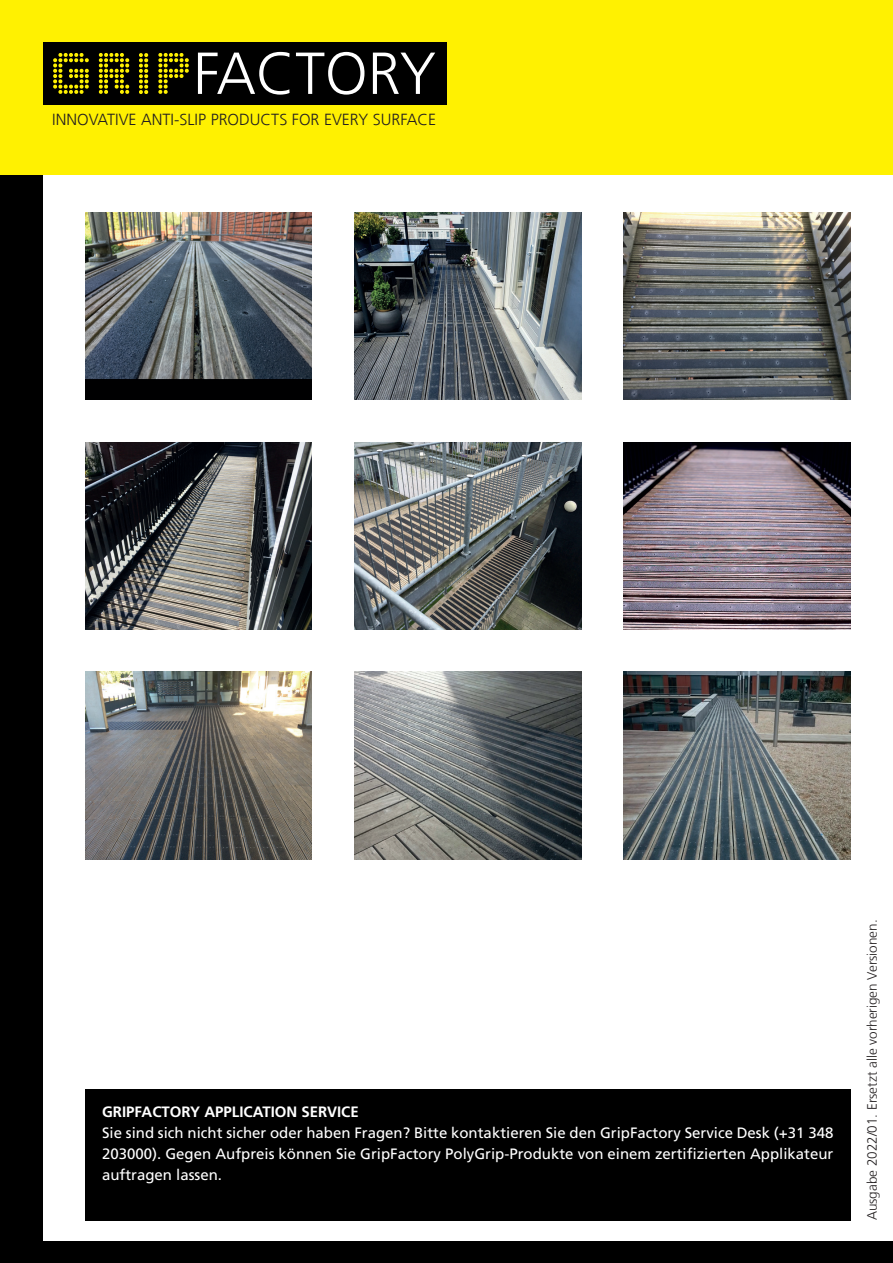
<style>
.page{position:relative;width:893px;height:1263px;background:#fff}
.page>*{position:absolute;margin:0;border:0;box-sizing:border-box;transform-origin:0 0}
.t1{font:300 59.25px "Frutiger LT Com";color:#fff}
.t2{font:300 16.05px "Frutiger LT Com";color:#231f20}
.t3{font:15px/21px "Frutiger LT Com";color:#fff;text-align:justify}
.t4{font:700 15px "Frutiger LT Com";color:#fff}
.t5{font:300 13.5px "Frutiger LT Com";color:#231f20}
.s1{font-family:"CF Dots";font-weight:400;font-size:51.6px;color:#fff101}
</style>
<div class="page">
<div style="left:0;top:175px;width:43px;height:1088px;background:#000"></div>
<div style="left:0;top:0;width:893px;height:175px;background:#fff101"></div>
<div style="left:43px;top:43px;width:403px;height:63px;background:#000"></div>
<div style="left:43px;top:1242px;width:850px;height:21px;background:#000"></div>
<div style="left:85px;top:1089px;width:765px;height:131px;background:#000"></div>
<img style="left:354px;top:213px;width:227px;height:187px">
<img style="left:85px;top:213px;width:227px;height:187px">
<img style="left:624px;top:213px;width:226px;height:187px">
<img style="left:85px;top:442px;width:227px;height:187px">
<img style="left:354px;top:442px;width:227px;height:187px">
<img style="left:624px;top:442px;width:226px;height:187px">
<img style="left:85px;top:672px;width:227px;height:187px">
<img style="left:354px;top:672px;width:227px;height:187px">
<img style="left:624px;top:672px;width:226px;height:187px">
<h1 class="t1" style="left:48px;top:39px;width:390px"><span class="s1">GRiP</span>FACTORY</h1>
<p class="t2" style="left:52px;top:110px;width:385px">INNOVATIVE ANTI-SLIP PRODUCTS FOR EVERY SURFACE</p>
<p class="t4" style="left:102px;top:1103px;width:258px">GRIPFACTORY APPLICATION SERVICE</p>
<p class="t3" style="left:102px;top:1122px;width:733px">Sie sind sich nicht sicher oder haben Fragen? Bitte kontaktieren Sie den GripFactory Service Desk (+31 348<br>203000). Gegen Aufpreis können Sie GripFactory PolyGrip-Produkte von einem zertifizierten Applikateur auftragen lassen.</p>
<p class="t5" style="left:864px;top:1220px;width:302px;rotate:-90deg">Ausgabe 2022/01. Ersetzt alle vorherigen Versionen.</p>
</div>
